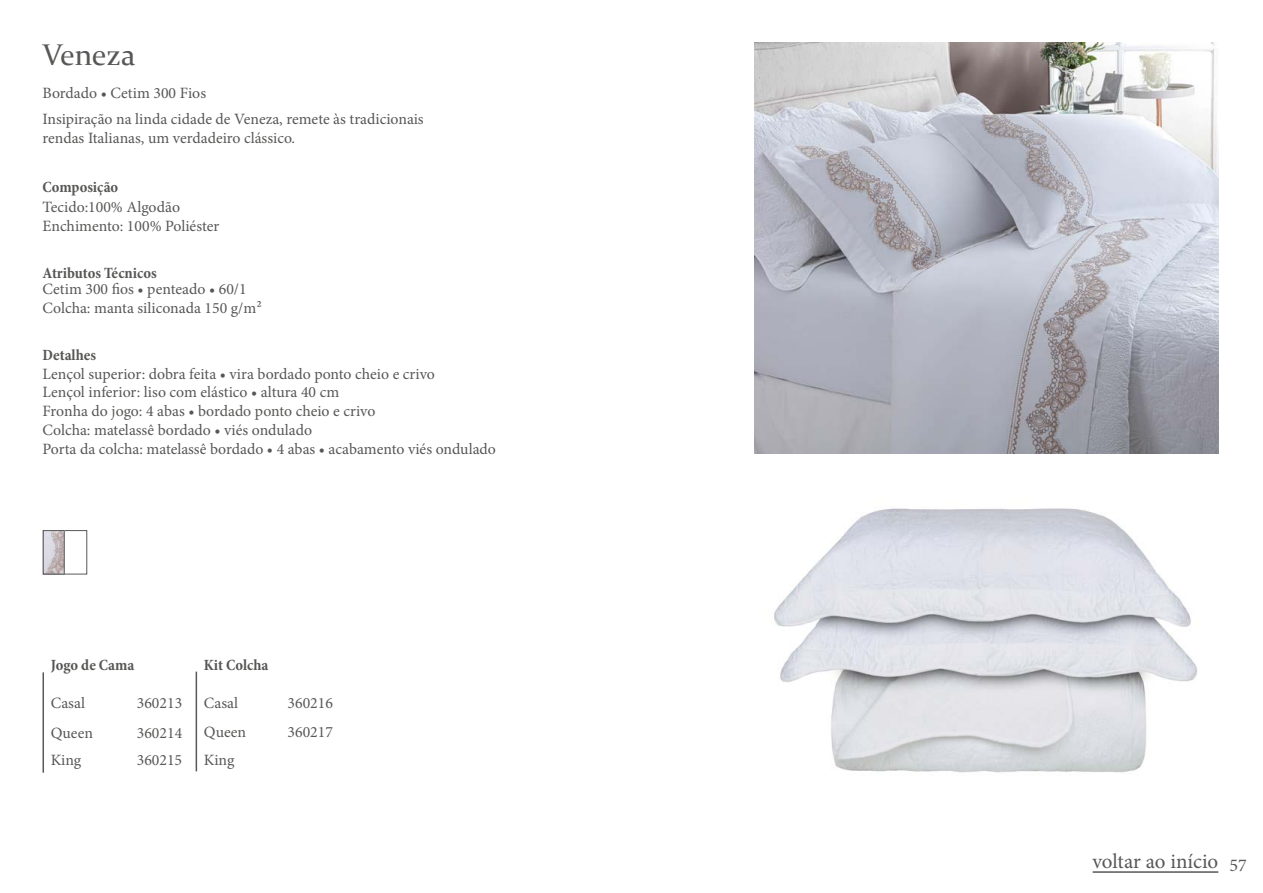
<style>
.page{position:relative;width:1263px;height:893px;background:#fff}
.page>*{position:absolute;margin:0;border:0;box-sizing:border-box;transform-origin:0 0}
.t1{font:30px "Constantia";color:#575756}
.t2{font:21px "Minion Pro";color:#575756}
.t3{font:18px "Minion Pro";color:#575756}
.t4{font:15.75px/18.9px "Minion Pro";color:#575756}
.t5{font:700 condensed 15.75px "Minion Pro";color:#575756}
</style>
<div class="page">
<img style="left:755px;top:43px;width:464px;height:410px">
<img style="left:774px;top:508px;width:424px;height:265px">
<div style="left:43px;top:530px;width:44px;height:44px;background:#fff;border:1px solid #58595b"></div>
<img style="left:45px;top:532px;width:18px;height:40px">
<div style="left:43px;top:530px;width:22px;height:44px;border:1px solid #58595b"></div>
<hr style="left:43px;top:672px;width:1px;height:101px;background:#58595b">
<hr style="left:196px;top:672px;width:1px;height:99px;background:#58595b">
<hr style="left:1093px;top:871px;width:125px;height:2px;background:#575756">
<h1 class="t1" style="left:43px;top:34px;width:94px">Veneza</h1>
<p class="t4" style="left:43px;top:80px;width:383px;line-height:25.7px">Bordado • Cetim 300 Fios<br>Insipiração na linda cidade de Veneza, remete às tradicionais</p>
<p class="t4" style="left:43px;top:128px;width:254px">rendas Italianas, um verdadeiro clássico.</p>
<p class="t5" style="left:43px;top:176px;width:77px">Composição</p>
<p class="t4" style="left:43px;top:197px;width:178px">Tecido:100% Algodão<br>Enchimento: 100% Poliéster</p>
<p class="t5" style="left:43px;top:262px;width:116px">Atributos Técnicos</p>
<p class="t4" style="left:43px;top:280px;width:221px">Cetim 300 fios • penteado • 60/1<br>Colcha: manta siliconada 150 g/m²</p>
<p class="t5" style="left:43px;top:345px;width:55px">Detalhes</p>
<p class="t4" style="left:43px;top:364px;width:455px">Lençol superior: dobra feita • vira bordado ponto cheio e crivo<br>Lençol inferior: liso com elástico • altura 40 cm<br>Fronha do jogo: 4 abas • bordado ponto cheio e crivo<br>Colcha: matelassê bordado • viés ondulado<br>Porta da colcha: matelassê bordado • 4 abas • acabamento viés ondulado</p>
<p class="t5" style="left:51px;top:654px;width:85px">Jogo de Cama</p>
<p class="t4" style="left:51px;top:688px;width:44px;line-height:30px">Casal<br>Queen</p>
<p class="t4" style="left:137px;top:688px;width:47px;line-height:30px">360213<br>360214</p>
<p class="t5" style="left:204px;top:654px;width:66px">Kit Colcha</p>
<p class="t4" style="left:204px;top:689px;width:44px;line-height:28.3px">Casal<br>Queen</p>
<p class="t4" style="left:51px;top:751px;width:32px">King</p>
<p class="t4" style="left:204px;top:751px;width:32px">King</p>
<p class="t4" style="left:137px;top:751px;width:47px">360215</p>
<p class="t4" style="left:288px;top:689px;width:47px;line-height:28.3px">360216<br>360217</p>
<h2 class="t2" style="left:1092px;top:847px;width:127px">voltar ao início</h2>
<p class="t3" style="left:1229px;top:853px;width:19px">57</p>
</div>
